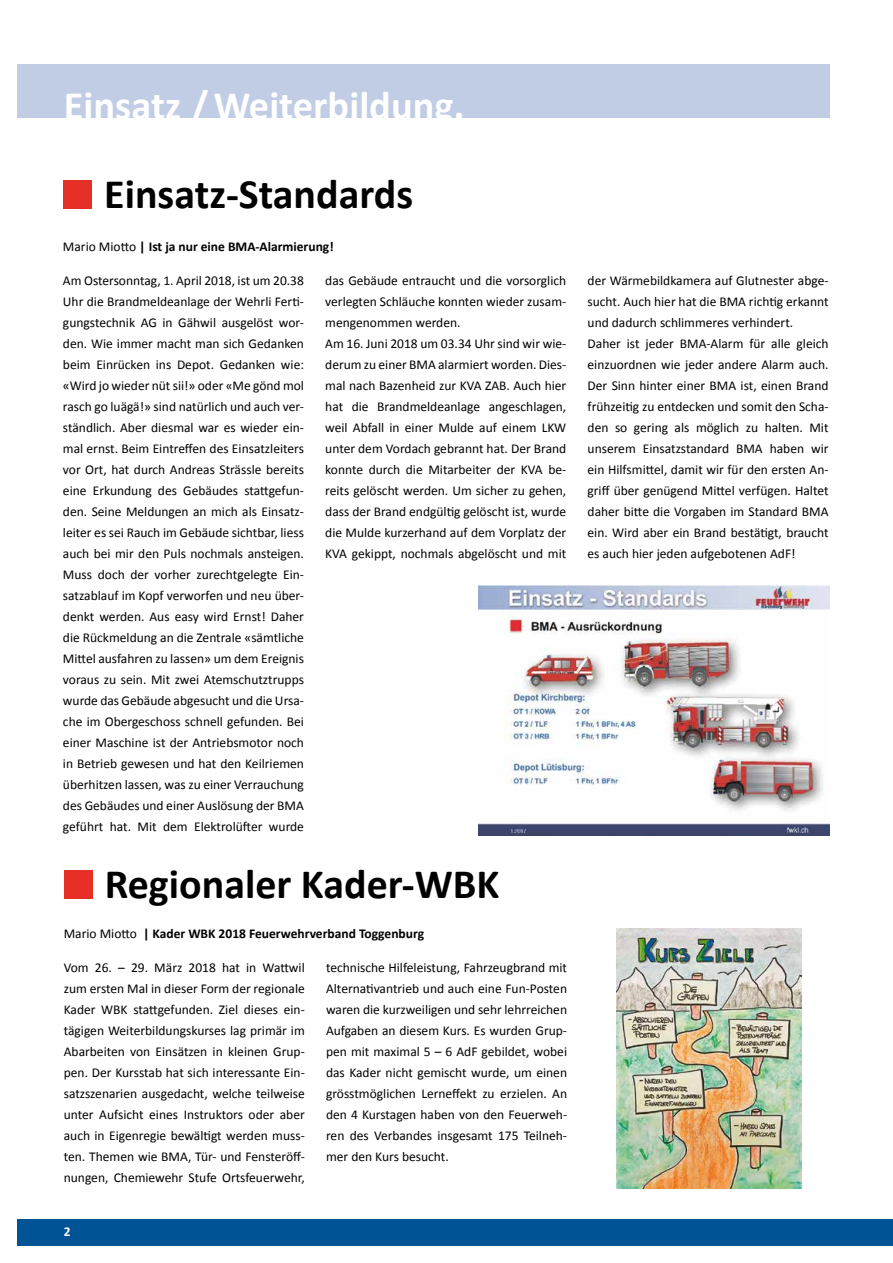
<style>
.page{position:relative;width:893px;height:1263px;background:#fff}
.page>*{position:absolute;margin:0;border:0;box-sizing:border-box;transform-origin:0 0}
.t1{font:700 42px "Calibri";color:#000}
.t2{font:700 40.5px "Calibri";color:#fff}
.t3{font:13.5px/21px "Calibri";color:#000;text-align:justify}
.t4{font:700 13.5px "Calibri";color:#000}
.t5{font:700 13.5px "Calibri";color:#fff}
.s1{font-weight:400}
</style>
<div class="page">
<div style="left:17px;top:1219px;width:876px;height:27px;background:#005496"></div>
<div style="left:17px;top:64px;width:812px;height:53px;background:#c1cce5"></div>
<div style="left:64px;top:870px;width:28px;height:28px;background:#e63027"></div>
<div style="left:63px;top:180px;width:29px;height:28px;background:#e63027"></div>
<img style="left:478px;top:586px;width:351px;height:249px">
<img style="left:616px;top:928px;width:185px;height:260px">
<h2 class="t2" style="left:64px;top:80px;width:402px">Einsatz /Weiterbildung.</h2>
<h1 class="t1" style="left:104px;top:168px;width:310px">Einsatz-Standards</h1>
<p class="t4" style="left:63px;top:238px;width:272px"><span class="s1">Mario Miotto</span> | Ist ja nur eine BMA-Alarmierung!</p>
<p class="t3" style="left:63px;top:270px;width:243px">Am Ostersonntag, 1. April 2018, ist um 20.38<br>Uhr die Brandmeldeanlage der Wehrli Ferti&shy;gungstechnik AG in Gähwil ausgelöst wor&shy;den. Wie immer macht man sich Gedanken beim Einrücken ins Depot. Gedanken wie: «Wird jo wieder nüt sii!» oder «Me gönd mol rasch go luägä!» sind natürlich und auch ver&shy;ständlich. Aber diesmal war es wieder ein&shy;mal ernst. Beim Eintreffen des Einsatzleiters vor Ort, hat durch Andreas Strässle bereits eine Erkundung des Gebäudes stattgefun&shy;den. Seine Meldungen an mich als Einsatz&shy;leiter es sei Rauch im Gebäude sichtbar, liess auch bei mir den Puls nochmals ansteigen.<br>Muss doch der vorher zurechtgelegte Ein&shy;satzablauf im Kopf verworfen und neu über&shy;denkt werden. Aus easy wird Ernst! Daher die Rückmeldung an die Zentrale «sämtliche Mittel ausfahren zu lassen» um dem Ereignis voraus zu sein. Mit zwei Atemschutztrupps wurde das Gebäude abgesucht und die Ursa&shy;che im Obergeschoss schnell gefunden. Bei einer Maschine ist der Antriebsmotor noch in Betrieb gewesen und hat den Keilriemen überhitzen lassen, was zu einer Verrauchung des Gebäudes und einer Auslösung der BMA geführt hat. Mit dem Elektrolüfter wurde</p>
<p class="t3" style="left:325px;top:270px;width:243px;text-align:left">das Gebäude entraucht und die vorsorglich verlegten Schläuche konnten wieder zusam&shy;mengenommen werden.<br>Am 16. Juni 2018 um 03.34 Uhr sind wir wie&shy;derum zu einer BMA alarmiert worden. Dies&shy;mal nach Bazenheid zur KVA ZAB. Auch hier hat die Brandmeldeanlage angeschlagen, weil Abfall in einer Mulde auf einem LKW unter dem Vordach gebrannt hat. Der Brand konnte durch die Mitarbeiter der KVA be&shy;reits gelöscht werden. Um sicher zu gehen, dass der Brand endgültig gelöscht ist, wurde die Mulde kurzerhand auf dem Vorplatz der KVA gekippt, nochmals abgelöscht und mit</p>
<p class="t3" style="left:588px;top:270px;width:243px;text-align:left">der Wärmebildkamera auf Glutnester abge&shy;sucht. Auch hier hat die BMA richtig erkannt und dadurch schlimmeres verhindert.<br>Daher ist jeder BMA-Alarm für alle gleich einzuordnen wie jeder andere Alarm auch.<br>Der Sinn hinter einer BMA ist, einen Brand frühzeitig zu entdecken und somit den Scha&shy;den so gering als möglich zu halten. Mit unserem Einsatzstandard BMA haben wir ein Hilfsmittel, damit wir für den ersten An&shy;griff über genügend Mittel verfügen. Haltet daher bitte die Vorgaben im Standard BMA ein. Wird aber ein Brand bestätigt, braucht es auch hier jeden aufgebotenen AdF!</p>
<h1 class="t1" style="left:105px;top:858px;width:396px">Regionaler Kader-WBK</h1>
<p class="t4" style="left:64px;top:925px;width:362px"><span class="s1">Mario Miotto</span> | Kader WBK 2018 Feuerwehrverband Toggenburg</p>
<p class="t3" style="left:64px;top:957px;width:243px">Vom 26. – 29. März 2018 hat in Wattwil zum ersten Mal in dieser Form der regionale Kader WBK stattgefunden. Ziel dieses ein&shy;tägigen Weiterbildungskurses lag primär im Abarbeiten von Einsätzen in kleinen Grup&shy;pen. Der Kursstab hat sich interessante Ein&shy;satzszenarien ausgedacht, welche teilweise unter Aufsicht eines Instruktors oder aber auch in Eigenregie bewältigt werden muss&shy;ten. Themen wie BMA, Tür- und Fensteröff&shy;nungen, Chemiewehr Stufe Ortsfeuerwehr,</p>
<p class="t3" style="left:326px;top:957px;width:243px">technische Hilfeleistung, Fahrzeugbrand mit Alternativantrieb und auch eine Fun-Posten waren die kurzweiligen und sehr lehrreichen Aufgaben an diesem Kurs. Es wurden Grup&shy;pen mit maximal 5 – 6 AdF gebildet, wobei das Kader nicht gemischt wurde, um einen grösstmöglichen Lerneffekt zu erzielen. An den 4 Kurstagen haben von den Feuerweh&shy;ren des Verbandes insgesamt 175 Teilneh&shy;mer den Kurs besucht.</p>
<p class="t5" style="left:64px;top:1223px;width:8px">2</p>
</div>
